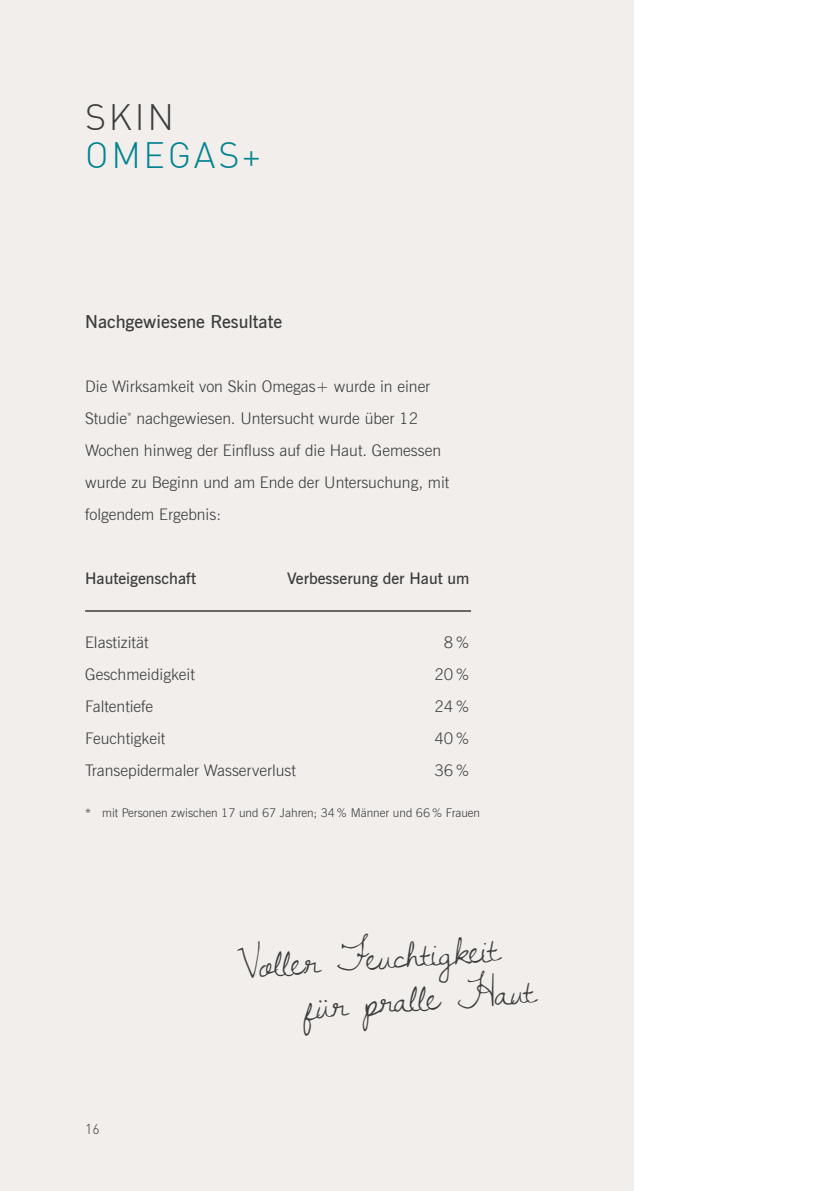
<style>
.page{position:relative;width:840px;height:1191px;background:#fff}
.page>*{position:absolute;margin:0;border:0;box-sizing:border-box;transform-origin:0 0}
.t1{font:40px "Dawningofa New Day";color:#3c3c3b}
.t2{font:300 36px "DIN";letter-spacing:.075em;color:#008390}
.t3{font:300 36px "DIN";color:#3c3c3b}
.t4{font:600 18px "News Gothic BT";color:#3c3c3b}
.t5{font:300 16px/32px "News Gothic BT";color:#3c3c3b}
.t6{font:600 16px "News Gothic BT";color:#3c3c3b}
.t7{font:300 14px "DIN";color:#3c3c3b}
.t8{font:300 12px "News Gothic BT";color:#3c3c3b}
</style>
<div class="page">
<div style="left:0;top:0;width:633px;height:1191px;background:#f1eeec"></div>
<hr style="left:85px;top:610px;width:386px;height:2px;background:#3c3c3b">
<h2 class="t3" style="left:85px;top:95px;width:90px">SKIN</h2>
<h2 class="t2" style="left:85px;top:133px;width:177px">OMEGAS+</h2>
<p class="t4" style="left:85px;top:311px;width:198px">Nachgewiesene Resultate</p>
<p class="t5" style="left:85px;top:370px;width:365px">Die Wirksamkeit von Skin Omegas+ wurde in einer Studie<sup>*</sup> nachgewiesen. Untersucht wurde über 12<br>Wochen hinweg der Einfluss auf die Haut. Gemessen wurde zu Beginn und am Ende der Untersuchung, mit folgendem Ergebnis:</p>
<p class="t6" style="left:85px;top:569px;width:112px">Hauteigenschaft</p>
<p class="t6" style="left:287px;top:569px;width:184px">Verbesserung der Haut um</p>
<p class="t5" style="left:85px;top:626px;width:65px">Elastizität</p>
<p class="t5" style="left:443px;top:626px;width:27px">8%</p>
<p class="t5" style="left:85px;top:658px;width:111px">Geschmeidigkeit</p>
<p class="t5" style="left:434px;top:658px;width:37px">20%</p>
<p class="t5" style="left:85px;top:690px;width:69px">Faltentiefe</p>
<p class="t5" style="left:434px;top:690px;width:37px">24%</p>
<p class="t5" style="left:85px;top:722px;width:82px">Feuchtigkeit</p>
<p class="t5" style="left:434px;top:722px;width:37px">40%</p>
<p class="t5" style="left:85px;top:754px;width:212px">Transepidermaler Wasserverlust</p>
<p class="t5" style="left:434px;top:754px;width:37px">36%</p>
<p class="t8" style="left:85px;top:806px;width:396px">* mit Personen zwischen 17 und 67 Jahren; 34% Männer und 66% Frauen</p>
<p class="t7" style="left:85px;top:1120px;width:16px">16</p>
<h1 class="t1" style="left:236px;top:941px;width:263px;rotate:-4deg">Voller Feuchtigkeit</h1>
<h1 class="t1" style="left:301px;top:981px;width:234px;rotate:-4deg">für pralle Haut</h1>
</div>
